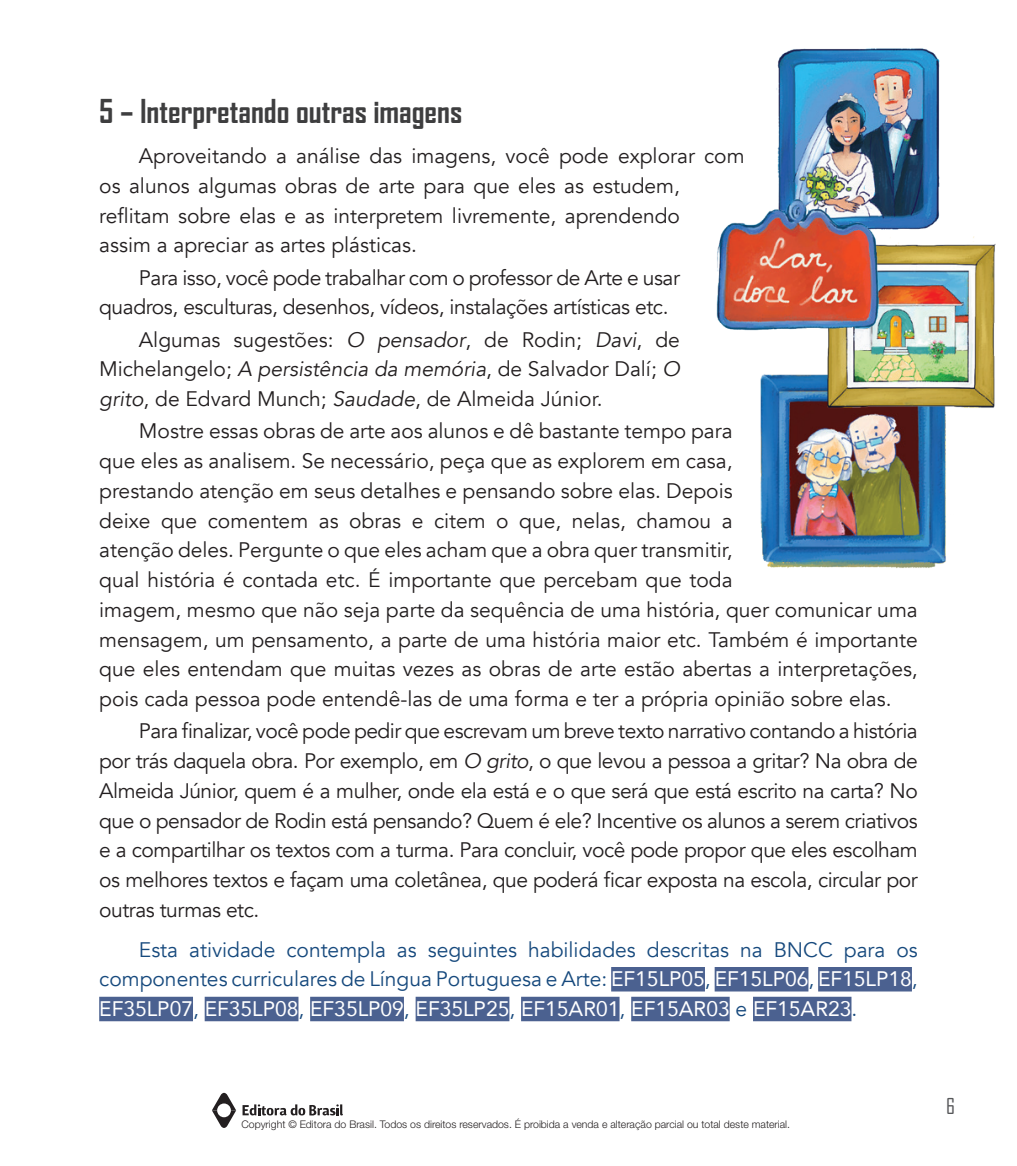
<style>
.page{position:relative;width:1017px;height:1166px;background:#fff}
.page>*{position:absolute;margin:0;border:0;box-sizing:border-box;transform-origin:0 0}
.t1{font:700 31.5px "Agency FB";color:#3e3e3f}
.t2{font:21px/29.8px "Avenir";color:#231f20}
.t3{font:21px/29.8px "Avenir";color:#16497d;text-align:justify}
.t4{font:21px/29.8px "Avenir";letter-spacing:-.02em;color:#231f20}
.t5{font:21px "Agency FB";color:#57585a}
.t6{font:300 10.5px "Helvetica Neue LT Std";color:#231f20}
.s1{font-style:italic}
.s2{color:#fff}
</style>
<div class="page">
<div style="left:611px;top:967px;width:94px;height:24px;background:#4b6190"></div>
<div style="left:715px;top:967px;width:93px;height:24px;background:#4b6190"></div>
<div style="left:818px;top:967px;width:94px;height:24px;background:#4b6190"></div>
<div style="left:99px;top:997px;width:94px;height:24px;background:#4b6190"></div>
<div style="left:205px;top:997px;width:93px;height:24px;background:#4b6190"></div>
<div style="left:310px;top:997px;width:94px;height:24px;background:#4b6190"></div>
<div style="left:416px;top:997px;width:93px;height:24px;background:#4b6190"></div>
<div style="left:521px;top:997px;width:99px;height:24px;background:#4b6190"></div>
<div style="left:631px;top:997px;width:99px;height:24px;background:#4b6190"></div>
<div style="left:753px;top:997px;width:98px;height:24px;background:#4b6190"></div>
<img style="left:760px;top:374px;width:186px;height:195px">
<img style="left:776px;top:48px;width:164px;height:182px">
<img style="left:822px;top:237px;width:174px;height:184px">
<img style="left:716px;top:193px;width:170px;height:146px">
<svg style="left:243px;top:1104px;width:100px;height:11px"></svg>
<svg style="left:212px;top:1093px;width:24px;height:35px"></svg>
<h1 class="t1" style="left:99px;top:92px;width:365px">5 – Interpretando outras imagens</h1>
<p class="t2" style="left:99px;top:141px;width:647px;text-indent:40px">Aproveitando a análise das imagens, você pode explorar com os alunos algumas obras de arte para que eles as estudem, reflitam sobre elas e as interpretem livremente, aprendendo<br>assim a apreciar as artes plásticas.</p>
<p class="t4" style="left:99px;top:263px;width:582px;text-indent:40px">Para isso, você pode trabalhar com o professor de Arte e usar quadros, esculturas, desenhos, vídeos, instalações artísticas etc.</p>
<p class="t2" style="left:99px;top:325px;width:582px;text-align:justify;text-indent:40px">Algumas sugestões: <span class="s1">O pensador</span>, de Rodin; <span class="s1">Davi</span>, de Michelangelo; <span class="s1">A persistência da memória</span>, de Salvador Dalí; <span class="s1">O grito</span>, de Edvard Munch; <span class="s1">Saudade</span>, de Almeida Júnior.</p>
<p class="t2" style="left:99px;top:416px;width:820px;text-indent:40px">Mostre essas obras de arte aos alunos e dê bastante tempo para<br>que eles as analisem. Se necessário, peça que as explorem em casa,<br>prestando atenção em seus detalhes e pensando sobre elas. Depois<br>deixe que comentem as obras e citem o que, nelas, chamou a<br>atenção deles. Pergunte o que eles acham que a obra quer transmitir,<br>qual história é contada etc. É importante que percebam que toda<br>imagem, mesmo que não seja parte da sequência de uma história, quer comunicar uma mensagem, um pensamento, a parte de uma história maior etc. Também é importante que eles entendam que muitas vezes as obras de arte estão abertas a interpretações, pois cada pessoa pode entendê-las de uma forma e ter a própria opinião sobre elas.</p>
<p class="t2" style="left:99px;top:717px;width:820px;text-align:justify;text-indent:40px">Para finalizar, você pode pedir que escrevam um breve texto narrativo contando a história por trás daquela obra. Por exemplo, em <span class="s1">O grito</span>, o que levou a pessoa a gritar? Na obra de Almeida Júnior, quem é a mulher, onde ela está e o que será que está escrito na carta? No que o pensador de Rodin está pensando? Quem é ele? Incentive os alunos a serem criativos e a compartilhar os textos com a turma. Para concluir, você pode propor que eles escolham os melhores textos e façam uma coletânea, que poderá ficar exposta na escola, circular por outras turmas etc.</p>
<p class="t3" style="left:99px;top:935px;width:820px;text-indent:40px">Esta atividade contempla as seguintes habilidades descritas na BNCC para os componentes curriculares de Língua Portuguesa e Arte: <span class="s2">EF15LP05</span>, <span class="s2">EF15LP06</span>, <span class="s2">EF15LP18</span>, <span class="s2">EF35LP07</span>, <span class="s2">EF35LP08</span>, <span class="s2">EF35LP09</span>, <span class="s2">EF35LP25</span>, <span class="s2">EF15AR01</span>, <span class="s2">EF15AR03</span> e <span class="s2">EF15AR23</span>.</p>
<p class="t6" style="left:242px;top:1118px;width:550px">Copyright © Editora do Brasil. Todos os direitos reservados. É proibida a venda e alteração parcial ou total deste material.</p>
<p class="t5" style="left:946px;top:1094px;width:10px">6</p>
</div>
